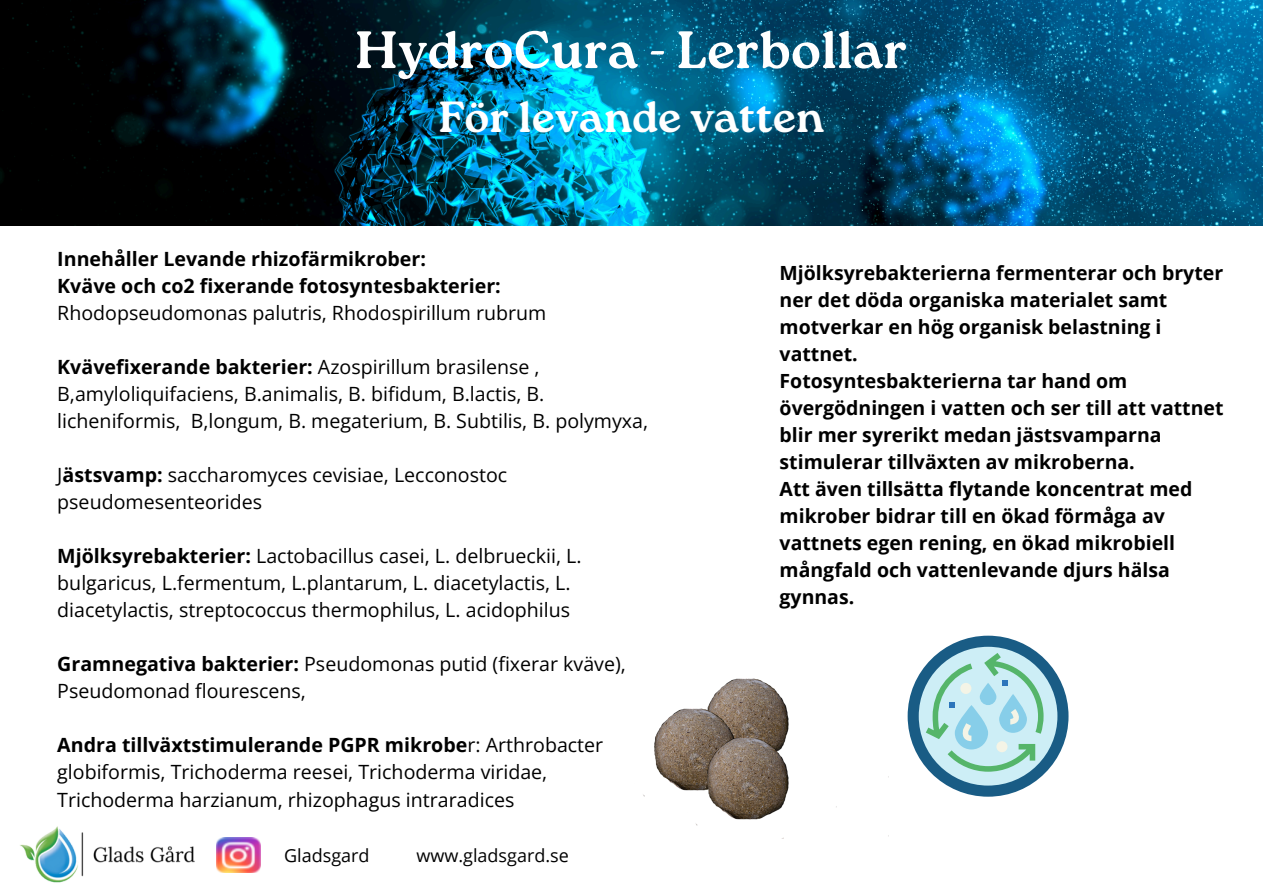
<style>
.page{position:relative;width:1263px;height:894px;background:#fff}
.page>*{position:absolute;margin:0;border:0;box-sizing:border-box;transform-origin:0 0}
.t1{font:700 52.5px "Roca One";color:#fff}
.t2{font:700 43.5px "Roca One";color:#fff}
.t3{font:19.65px/27px "Open Sans";color:#000}
.t4{font:700 19.65px "Open Sans";color:#000}
.t5{font:700 19.5px/27px "Open Sans";color:#000}
.t6{font:18px "Open Sans";color:#000}
.s1{font-weight:700}
</style>
<div class="page">
<img style="left:0;top:0;width:1263px;height:225px">
<div style="left:908px;top:635px;width:160px;height:161px;background:#195c85;border-radius:50%"></div>
<div style="left:919px;top:646px;width:138px;height:139px;background:#cdeef6;border-radius:50%"></div>
<svg style="left:928px;top:652px;width:115px;height:119px"></svg>
<img style="left:20px;top:826px;width:238px;height:57px">
<img style="left:217px;top:837px;width:44px;height:35px">
<img style="left:711px;top:678px;width:73px;height:23px">
<img style="left:643px;top:701px;width:285px;height:138px">
<p class="t1" style="left:355px;top:19px;width:554px">HydroCura - Lerbollar</p>
<p class="t2" style="left:439px;top:92px;width:387px">För levande vatten</p>
<h1 class="t4" style="left:57px;top:245px;width:370px">Innehåller Levande rhizofärmikrober:</h1>
<p class="t3" style="left:57px;top:272px;width:491px"><span class="s1">Kväve och co2 fixerande fotosyntesbakterier:<br></span>Rhodopseudomonas palutris, Rhodospirillum rubrum</p>
<p class="t3" style="left:57px;top:353px;width:592px"><span class="s1">Kvävefixerande bakterier:</span> Azospirillum brasilense ,<br>B,amyloliquifaciens, B.animalis, B. bifidum, B.lactis, B. licheniformis, B,longum, B. megaterium, B. Subtilis, B. polymyxa,</p>
<p class="t3" style="left:57px;top:461px;width:451px">J<span class="s1">ästsvamp:</span> saccharomyces cevisiae, Lecconostoc pseudomesenteorides</p>
<p class="t3" style="left:57px;top:542px;width:526px"><span class="s1">Mjölksyrebakterier:</span> Lactobacillus casei, L. delbrueckii, L. bulgaricus, L.fermentum, L.plantarum, L. diacetylactis, L. diacetylactis, streptococcus thermophilus, L. acidophilus</p>
<p class="t3" style="left:57px;top:650px;width:570px"><span class="s1">Gramnegativa bakterier:</span> Pseudomonas putid (fixerar kväve),<br>Pseudomonad flourescens,</p>
<p class="t3" style="left:57px;top:731px;width:547px"><span class="s1">Andra tillväxtstimulerande PGPR mikrobe</span>r: Arthrobacter globiformis, Trichoderma reesei, Trichoderma viridae,<br>Trichoderma harzianum, rhizophagus intraradices</p>
<p class="t6" style="left:284px;top:842px;width:87px">Gladsgard</p>
<p class="t6" style="left:416px;top:842px;width:154px">www.gladsgard.se</p>
<p class="t5" style="left:780px;top:258px;width:445px">Mjölksyrebakterierna fermenterar och bryter ner det döda organiska materialet samt motverkar en hög organisk belastning i vattnet.<br>Fotosyntesbakterierna tar hand om övergödningen i vatten och ser till att vattnet blir mer syrerikt medan jästsvamparna stimulerar tillväxten av mikroberna.</p>
<p class="t5" style="left:780px;top:474px;width:414px">Att även tillsätta flytande koncentrat med mikrober bidrar till en ökad förmåga av vattnets egen rening, en ökad mikrobiell mångfald och vattenlevande djurs hälsa gynnas.</p>
</div>
